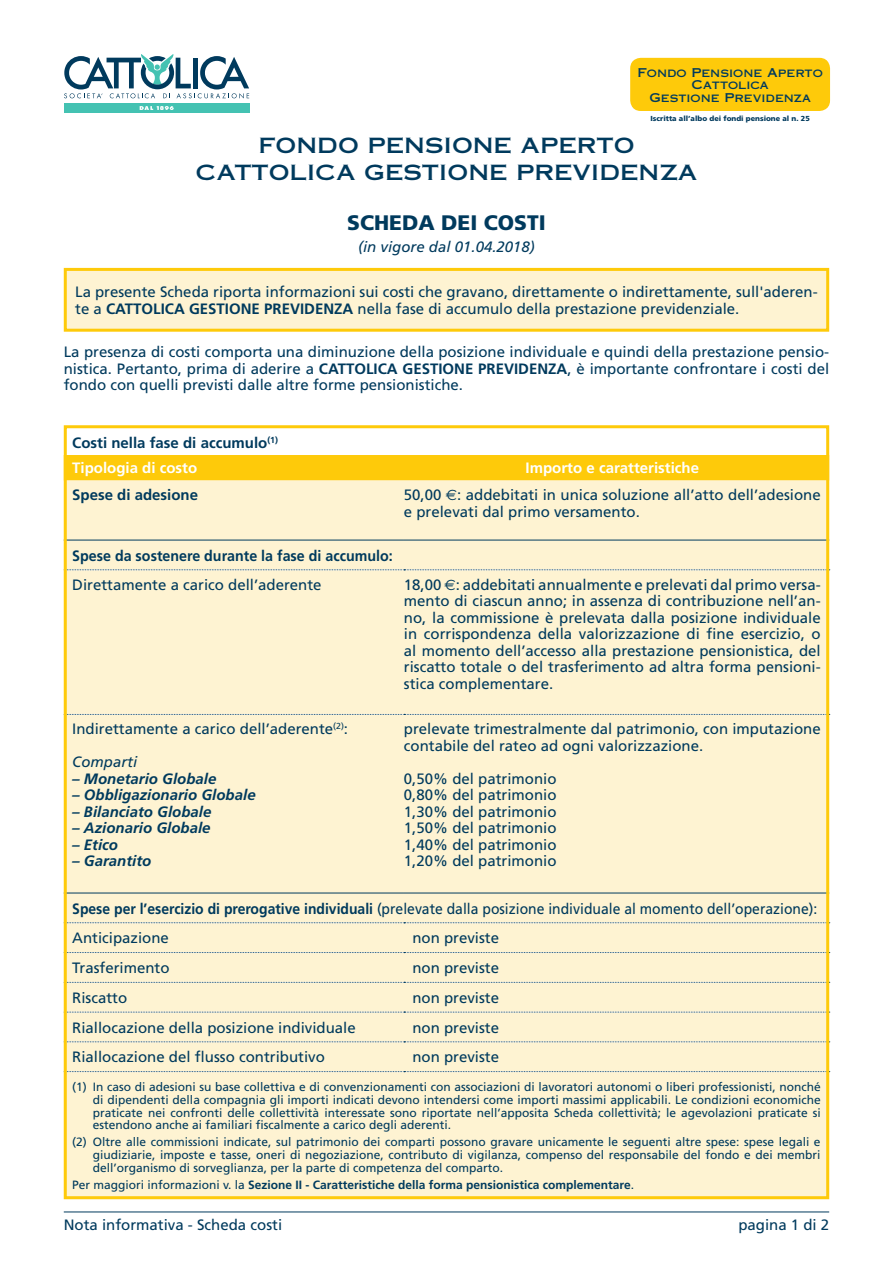
<style>
.page{position:relative;width:893px;height:1263px;background:#fff}
.page>*{position:absolute;margin:0;border:0;box-sizing:border-box;transform-origin:0 0}
.t1{font:21px "Copperplate Thirty One AB";color:#003a5d;scale:1.05 1}
.t2{font:900 21px "Frutiger";color:#003a5d}
.t3{font:15px/16.5px "Frutiger";color:#003a5d}
.t4{font:15px "Frutiger";color:#003a5d;scale:.93 1}
.t5{font:italic 700 15px "Frutiger";color:#003a5d}
.t6{font:700 15px "Frutiger";color:#003a5d}
.t7{font:700 15px "Frutiger";color:#003a5d;scale:.95 1}
.t8{font:700 15px "Frutiger";color:#fff}
.t9{font:italic 15px "Frutiger";color:#003a5d}
.t10{font:12.15px "Copperplate Thirty One AB";color:#003a5d}
.t11{font:12px/12.8px "Frutiger";color:#003a5d;text-align:justify}
.t12{font:700 12px "Frutiger";color:#003a5d}
.t13{font:900 7.2px "Frutiger";color:#003a5d}
.s1{font-weight:700}
.s2{font-family:"Euro Sans"}
.s3{font-weight:400}
</style>
<div class="page">
<div style="left:68px;top:455px;width:757px;height:25px;background:#feca0a"></div>
<div style="left:68px;top:480px;width:757px;height:715px;background:#fef3d2"></div>
<hr style="left:64px;top:540px;width:340px;height:1px;background:#003a5d">
<hr style="left:404px;top:540px;width:425px;height:1px;background:#003a5d">
<hr style="left:64px;top:893px;width:340px;height:1px;background:#003a5d">
<hr style="left:404px;top:893px;width:425px;height:1px;background:#003a5d">
<svg style="left:68px;top:714px;width:762px;height:1px"></svg>
<svg style="left:68px;top:569px;width:762px;height:1px"></svg>
<svg style="left:68px;top:922px;width:762px;height:1px"></svg>
<svg style="left:68px;top:952px;width:762px;height:1px"></svg>
<svg style="left:68px;top:982px;width:762px;height:1px"></svg>
<svg style="left:68px;top:1012px;width:762px;height:1px"></svg>
<svg style="left:68px;top:1041px;width:762px;height:1px"></svg>
<svg style="left:68px;top:1071px;width:762px;height:1px"></svg>
<div style="left:64px;top:425px;width:765px;height:774px;border:3px solid #feca0a"></div>
<div style="left:630px;top:58px;width:200px;height:53px;background:#feca0a;border-radius:11px"></div>
<div style="left:64px;top:103px;width:185px;height:10px;background:#44c2b2"></div>
<svg style="left:140px;top:106px;width:34px;height:4px"></svg>
<svg style="left:64px;top:54px;width:185px;height:44px"></svg>
<div style="left:65px;top:269px;width:763px;height:61px;background:#fef3d2"></div>
<div style="left:64px;top:268px;width:765px;height:64px;border:3px solid #feca0a"></div>
<hr style="left:64px;top:1211px;width:765px;height:1px;background:#003a5d">
<p class="t10" style="left:637px;top:65px;width:187px">Fondo Pensione Aperto</p>
<p class="t10" style="left:692px;top:78px;width:78px">Cattolica</p>
<p class="t10" style="left:649px;top:90px;width:163px">Gestione Previdenza</p>
<p class="t13" style="left:650px;top:114px;width:161px">Iscritta all’albo dei fondi pensione al n. 25</p>
<p class="t1" style="left:258px;top:133px;width:360px">FONDO PENSIONE APERTO</p>
<p class="t1" style="left:196px;top:160px;width:479px">CATTOLICA GESTIONE PREVIDENZA</p>
<p class="t2" style="left:347px;top:210px;width:200px">SCHEDA DEI COSTI</p>
<p class="t9" style="left:358px;top:238px;width:178px">(in vigore dal 01.04.2018)</p>
<p class="t3" style="left:75px;top:284px;width:744px">La presente Scheda riporta informazioni sui costi che gravano, direttamente o indirettamente, sull'aderen&shy;te a <span class="s1">CATTOLICA GESTIONE PREVIDENZA</span> nella fase di accumulo della prestazione previdenziale.</p>
<p class="t3" style="left:64px;top:344px;width:767px;text-align:justify">La presenza di costi comporta una diminuzione della posizione individuale e quindi della prestazione pensio&shy;nistica. Pertanto, prima di aderire a <span class="s1">CATTOLICA GESTIONE PREVIDENZA</span>, è importante confrontare i costi del fondo con quelli previsti dalle altre forme pensionistiche.</p>
<p class="t6" style="left:72px;top:434px;width:207px">Costi nella fase di accumulo<sup>(1)</sup></p>
<p class="t8" style="left:72px;top:459px;width:127px">Tipologia di costo</p>
<p class="t8" style="left:526px;top:459px;width:175px">Importo e caratteristiche</p>
<p class="t6" style="left:72px;top:486px;width:127px">Spese di adesione</p>
<p class="t3" style="left:404px;top:487px;width:418px">50,00 <span class="s2">?</span>: addebitati in unica soluzione all’atto dell’adesione e prelevati dal primo versamento.</p>
<p class="t7" style="left:72px;top:546px;width:339px">Spese da sostenere durante la fase di accumulo:</p>
<p class="t3" style="left:72px;top:576px;width:251px">Direttamente a carico dell’aderente</p>
<p class="t3" style="left:404px;top:576px;width:418px;text-align:justify">18,00 <span class="s2">?</span>: addebitati annualmente e prelevati dal primo versa&shy;mento di ciascun anno; in assenza di contribuzione nell’an&shy;no, la commissione è prelevata dalla posizione individuale in corrispondenza della valorizzazione di fine esercizio, o al momento dell’accesso alla prestazione pensionistica, del riscatto totale o del trasferimento ad altra forma pensioni&shy;stica complementare.</p>
<p class="t3" style="left:72px;top:721px;width:277px">Indirettamente a carico dell’aderente<sup>(2)</sup>:</p>
<p class="t9" style="left:72px;top:753px;width:67px">Comparti</p>
<p class="t5" style="left:72px;top:770px;width:146px">– Monetario Globale</p>
<p class="t5" style="left:72px;top:786px;width:185px">– Obbligazionario Globale</p>
<p class="t5" style="left:72px;top:803px;width:141px">– Bilanciato Globale</p>
<p class="t5" style="left:72px;top:819px;width:140px">– Azionario Globale</p>
<p class="t5" style="left:72px;top:836px;width:47px">– Etico</p>
<p class="t5" style="left:72px;top:852px;width:81px">– Garantito</p>
<p class="t3" style="left:404px;top:721px;width:418px">prelevate trimestralmente dal patrimonio, con imputazione</p>
<p class="t3" style="left:404px;top:737px;width:301px">contabile del rateo ad ogni valorizzazione.</p>
<p class="t3" style="left:404px;top:770px;width:154px">0,50% del patrimonio</p>
<p class="t3" style="left:404px;top:787px;width:154px">0,80% del patrimonio</p>
<p class="t3" style="left:404px;top:803px;width:154px">1,30% del patrimonio</p>
<p class="t3" style="left:404px;top:820px;width:154px">1,50% del patrimonio</p>
<p class="t3" style="left:404px;top:836px;width:154px">1,40% del patrimonio</p>
<p class="t3" style="left:404px;top:853px;width:154px">1,20% del patrimonio</p>
<p class="t4" style="left:72px;top:899px;width:803px"><span class="s1">Spese per l’esercizio di prerogative individuali</span> (prelevate dalla posizione individuale al momento dell’operazione):</p>
<p class="t3" style="left:72px;top:930px;width:98px">Anticipazione</p>
<p class="t3" style="left:412px;top:930px;width:88px">non previste</p>
<p class="t3" style="left:72px;top:960px;width:99px">Trasferimento</p>
<p class="t3" style="left:412px;top:960px;width:88px">non previste</p>
<p class="t3" style="left:72px;top:989px;width:57px">Riscatto</p>
<p class="t3" style="left:412px;top:989px;width:88px">non previste</p>
<p class="t3" style="left:72px;top:1019px;width:285px">Riallocazione della posizione individuale</p>
<p class="t3" style="left:412px;top:1019px;width:88px">non previste</p>
<p class="t3" style="left:72px;top:1049px;width:254px">Riallocazione del flusso contributivo</p>
<p class="t3" style="left:412px;top:1049px;width:88px">non previste</p>
<p class="t11" style="left:93px;top:1081px;width:729px;text-indent:-21px">(1) In caso di adesioni su base collettiva e di convenzionamenti con associazioni di lavoratori autonomi o liberi professionisti, nonché di dipendenti della compagnia gli importi indicati devono intendersi come importi massimi applicabili. Le condizioni economiche praticate nei confronti delle collettività interessate sono riportate nell’apposita Scheda collettività; le agevolazioni praticate si estendono anche ai familiari fiscalmente a carico degli aderenti.</p>
<p class="t11" style="left:93px;top:1136px;width:729px;text-indent:-21px">(2) Oltre alle commissioni indicate, sul patrimonio dei comparti possono gravare unicamente le seguenti altre spese: spese legali e giudiziarie, imposte e tasse, oneri di negoziazione, contributo di vigilanza, compenso del responsabile del fondo e dei membri dell’organismo di sorveglianza, per la parte di competenza del comparto.</p>
<p class="t12" style="left:72px;top:1178px;width:563px"><span class="s3">Per maggiori informazioni v. la</span> Sezione II - Caratteristiche della forma pensionistica complementare<span class="s3">.</span></p>
<p class="t3" style="left:64px;top:1216px;width:220px">Nota informativa - Scheda costi</p>
<p class="t3" style="left:738px;top:1216px;width:92px">pagina 1 di 2</p>
</div>
